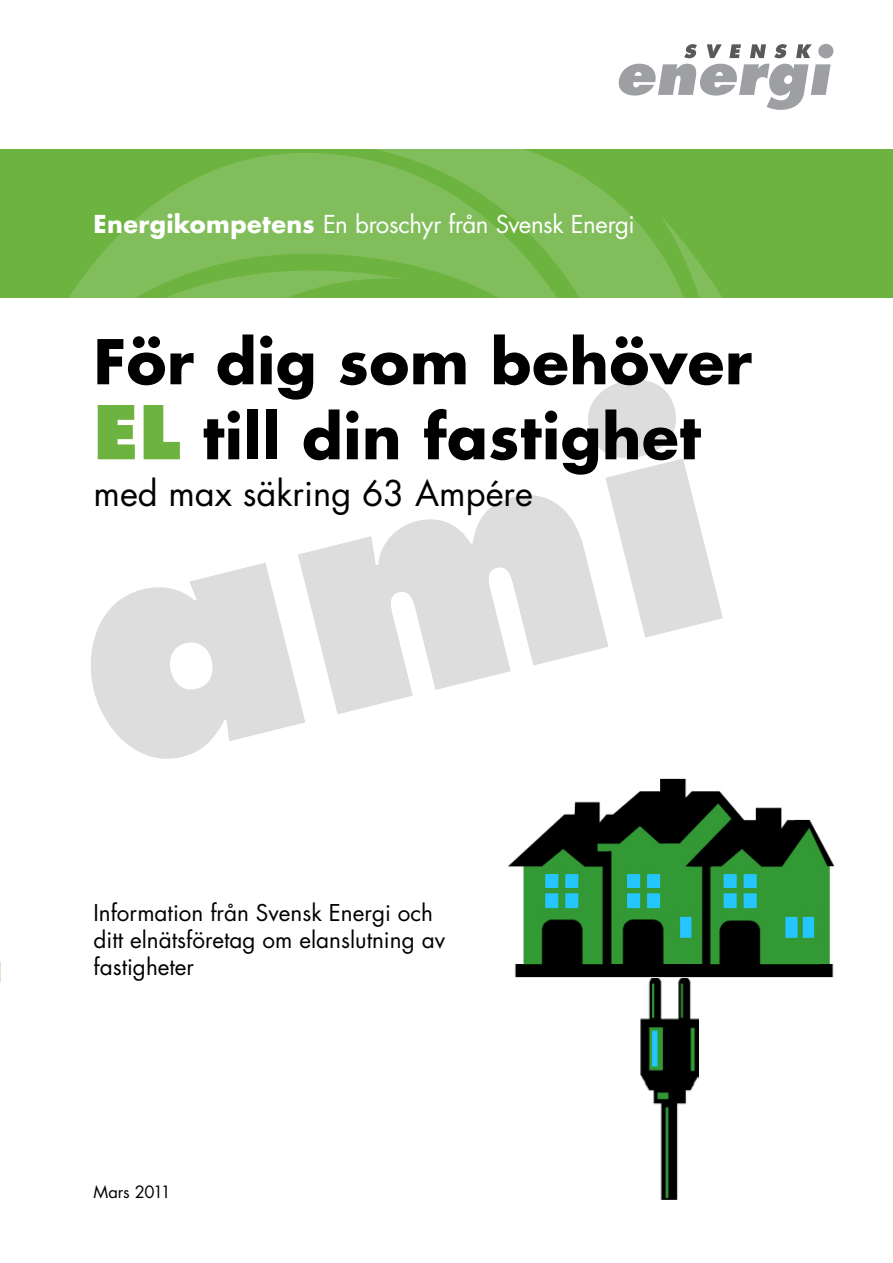
<style>
.page{position:relative;width:893px;height:1263px;background:#fff}
.page>*{position:absolute;margin:0;border:0;box-sizing:border-box;transform-origin:0 0}
.t1{font:700 60px/75px "Futura";letter-spacing:.01em;color:#000}
.t2{font:34.5px "Futura";color:#000}
.t3{font:24px "Futura";letter-spacing:-.015em;color:#fff}
.t4{font:22.5px/27px "Futura";color:#000}
.t5{font:16.5px "Futura";letter-spacing:-.02em;color:#000}
.s1{font-weight:700}
.s2{font-weight:800;font-size:72px;color:#6cb33f}
</style>
<div class="page">
<svg style="left:618px;top:64px;width:213px;height:46px"></svg>
<div style="left:818px;top:44px;width:15px;height:14px;background:#9d9fa2;border-radius:50%"></div>
<svg style="left:684px;top:44px;width:13px;height:14px"></svg>
<svg style="left:707px;top:44px;width:15px;height:14px"></svg>
<svg style="left:729px;top:44px;width:12px;height:14px"></svg>
<svg style="left:750px;top:44px;width:16px;height:14px"></svg>
<svg style="left:774px;top:44px;width:13px;height:14px"></svg>
<svg style="left:796px;top:44px;width:16px;height:14px"></svg>
<img style="left:641px;top:977px;width:58px;height:222px">
<img style="left:508px;top:778px;width:326px;height:199px">
<div style="left:0;top:149px;width:893px;height:149px;background:#6cb33f"></div>
<svg style="left:375px;top:149px;width:255px;height:66px"></svg>
<svg style="left:141px;top:153px;width:469px;height:62px;fill:#81be5b"></svg>
<svg style="left:68px;top:215px;width:655px;height:83px"></svg>
<p class="t3" style="left:94px;top:208px;width:543px"><span class="s1">Energikompetens</span> En broschyr från Svensk Energi</p>
<h1 class="t1" style="left:94px;top:323px;width:660px">För dig som behöver<br><span class="s2">EL</span> till din fastighet</h1>
<h2 class="t2" style="left:94px;top:470px;width:441px">med max säkring 63 Ampére</h2>
<p class="t4" style="left:94px;top:898px;width:353px">Information från Svensk Energi och ditt elnätsföretag om elanslutning av fastigheter</p>
<p class="t5" style="left:94px;top:1180px;width:79px">Mars 2011</p>
</div>
